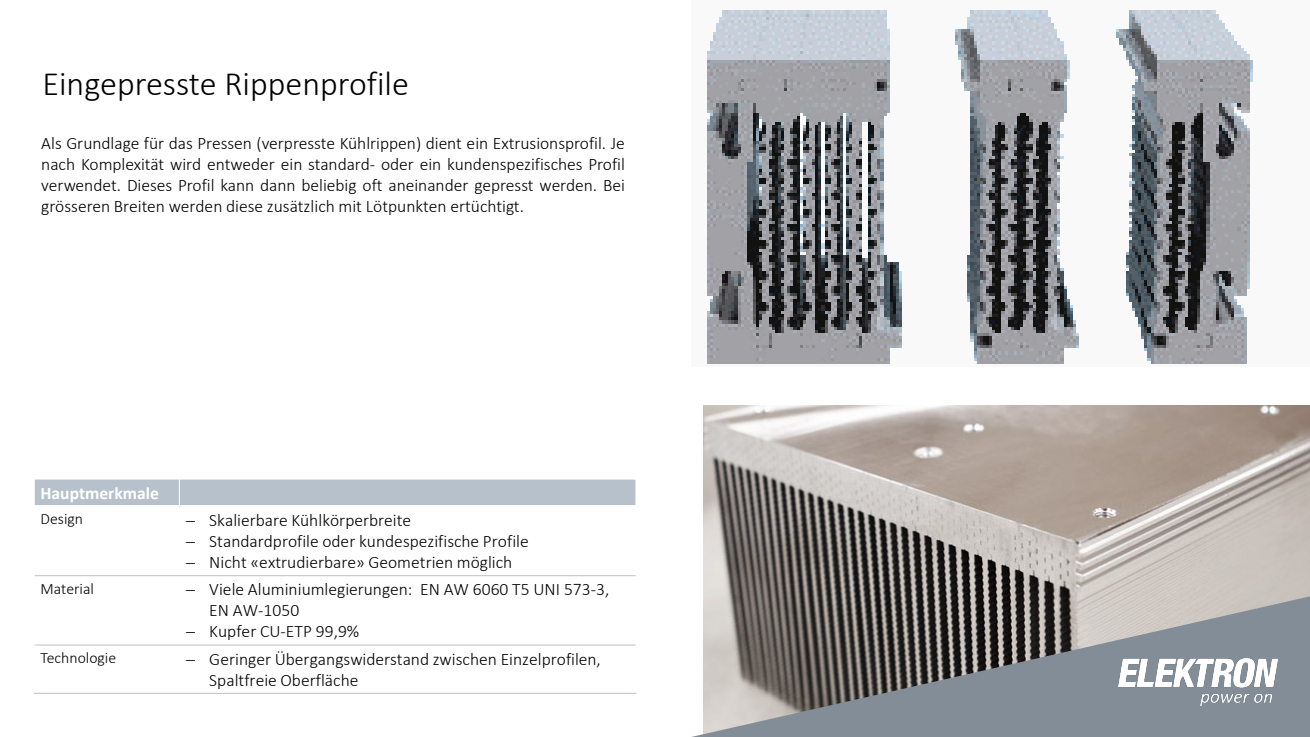
<style>
.page{position:relative;width:1310px;height:737px;background:#fff}
.page>*{position:absolute;margin:0;border:0;box-sizing:border-box;transform-origin:0 0}
.t1{font:300 34.12px "Calibri";color:#000}
.t2{font:300 17.5px/21px "Calibri";color:#000}
.t3{font:700 17.5px "Calibri";color:#fff}
.t4{font:300 15.75px "Calibri";color:#000}
</style>
<div class="page">
<div style="left:34px;top:479px;width:145px;height:27px;background:#b7c1cb"></div>
<div style="left:179px;top:479px;width:457px;height:27px;background:#b7c1cb"></div>
<hr style="left:179px;top:478px;width:1px;height:216px;background:#fff">
<hr style="left:34px;top:505px;width:602px;height:3px;background:#fff">
<hr style="left:34px;top:575px;width:602px;height:1px;background:#b7c1cb">
<hr style="left:34px;top:644px;width:602px;height:1px;background:#b7c1cb">
<hr style="left:34px;top:478px;width:1px;height:216px;background:#fff">
<hr style="left:635px;top:478px;width:1px;height:216px;background:#fff">
<hr style="left:34px;top:693px;width:602px;height:1px;background:#b7c1cb">
<img style="left:707px;top:10px;width:546px;height:354px">
<img style="left:704px;top:405px;width:606px;height:191px">
<svg style="left:691px;top:596px;width:619px;height:141px;background:#848688"></svg>
<img style="left:1118px;top:658px;width:159px;height:48px">
<h1 class="t1" style="left:42px;top:63px;width:368px">Eingepresste Rippenprofile</h1>
<p class="t2" style="left:41px;top:132px;width:585px;text-align:justify">Als Grundlage für das Pressen (verpresste Kühlrippen) dient ein Extrusionsprofil. Je nach Komplexität wird entweder ein standard- oder ein kundenspezifisches Profil verwendet. Dieses Profil kann dann beliebig oft aneinander gepresst werden. Bei grösseren Breiten werden diese zusätzlich mit Lötpunkten ertüchtigt.</p>
<p class="t3" style="left:41px;top:480px;width:120px">Hauptmerkmale</p>
<p class="t4" style="left:41px;top:509px;width:44px">Design</p>
<p class="t2" style="left:186px;top:509px;width:227px">− Skalierbare Kühlkörperbreite</p>
<p class="t2" style="left:186px;top:530px;width:345px">− Standardprofile oder kundespezifische Profile</p>
<p class="t2" style="left:186px;top:551px;width:328px">− Nicht «extrudierbare» Geometrien möglich</p>
<p class="t4" style="left:41px;top:578px;width:55px">Material</p>
<p class="t2" style="left:209px;top:579px;width:401px;text-indent:-24px">− Viele Aluminiumlegierungen: EN AW 6060 T5 UNI 573-3,<br>EN AW-1050</p>
<p class="t2" style="left:186px;top:621px;width:175px">− Kupfer CU-ETP 99,9%</p>
<p class="t4" style="left:41px;top:648px;width:77px">Technologie</p>
<p class="t2" style="left:209px;top:648px;width:393px;text-indent:-24px">− Geringer Übergangswiderstand zwischen Einzelprofilen,<br>Spaltfreie Oberfläche</p>
</div>
